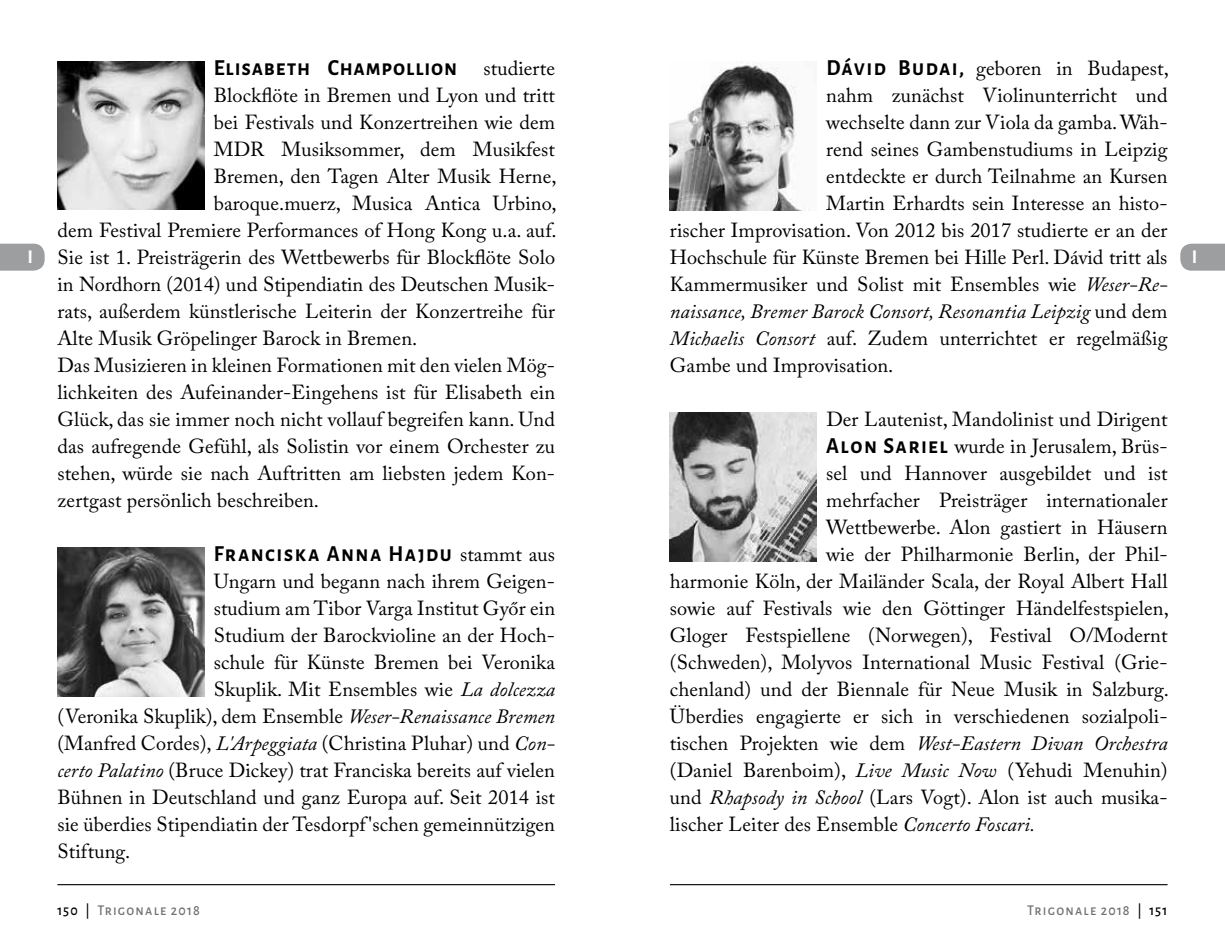
<style>
.page{position:relative;width:1225px;height:944px;background:#fff}
.page>*{position:absolute;margin:0;border:0;box-sizing:border-box;transform-origin:0 0}
.t1{font:700 22.5px "Alegreya Sans SC";letter-spacing:.05em;color:#000;scale:.96 1}
.t2{font:20.25px "Adobe Caslon Pro";letter-spacing:.005em;color:#000}
.t3{font:italic 20.25px "Adobe Caslon Pro";letter-spacing:.005em;color:#000}
.t4{font:700 19.12px "Alegreya Sans SC";color:#fff}
.t5{font:500 14.62px "Alegreya Sans SC";letter-spacing:.085em;color:#707172;scale:.96 1}
.s1{font-family:"Adobe Caslon Pro";font-weight:400;font-size:20.25px}
.s2{font-style:italic}
.s3{color:#000}
.s4{font-family:"Alegreya Sans SC";font-weight:700;font-size:22.5px}
.s5{font-style:normal}
</style>
<div class="page">
<hr style="left:670px;top:884px;width:497px;height:1px;background:#000">
<svg style="left:1180px;top:244px;width:45px;height:27px"></svg>
<svg style="left:0;top:244px;width:45px;height:27px"></svg>
<hr style="left:57px;top:884px;width:498px;height:1px;background:#000">
<img style="left:670px;top:62px;width:140px;height:148px">
<img style="left:670px;top:413px;width:146px;height:148px">
<img style="left:57px;top:62px;width:147px;height:148px">
<img style="left:57px;top:548px;width:147px;height:148px">
<p class="t4" style="left:27px;top:243px;width:7px">I</p>
<p class="t1" style="left:214px;top:51px;width:255px">Elisabeth Champollion</p>
<p class="t2" style="left:483px;top:56px;width:73px">studierte</p>
<p class="t2" style="left:214px;top:83px;width:343px">Blockflöte in Bremen und Lyon und tritt</p>
<p class="t2" style="left:214px;top:110px;width:343px">bei Festivals und Konzertreihen wie dem</p>
<p class="t2" style="left:214px;top:137px;width:343px">MDR Musiksommer, dem Musikfest</p>
<p class="t2" style="left:214px;top:164px;width:344px">Bremen, den Tagen Alter Musik Herne,</p>
<p class="t2" style="left:214px;top:191px;width:344px">baroque.muerz, Musica Antica Urbino,</p>
<p class="t2" style="left:57px;top:218px;width:500px">dem Festival Premiere Performances of Hong Kong u.a. auf.</p>
<p class="t2" style="left:57px;top:245px;width:499px">Sie ist 1. Preisträgerin des Wettbewerbs für Blockflöte Solo</p>
<p class="t2" style="left:57px;top:272px;width:499px">in Nordhorn (2014) und Stipendiatin des Deutschen Musik-</p>
<p class="t2" style="left:57px;top:299px;width:499px">rats, außerdem künstlerische Leiterin der Konzertreihe für</p>
<p class="t2" style="left:57px;top:326px;width:361px">Alte Musik Gröpelinger Barock in Bremen.</p>
<p class="t2" style="left:57px;top:353px;width:499px">Das Musizieren in kleinen Formationen mit den vielen Mög-</p>
<p class="t2" style="left:57px;top:380px;width:499px">lichkeiten des Aufeinander-Eingehens ist für Elisabeth ein</p>
<p class="t2" style="left:57px;top:407px;width:499px">Glück, das sie immer noch nicht vollauf begreifen kann. Und</p>
<p class="t2" style="left:57px;top:434px;width:499px">das aufregende Gefühl, als Solistin vor einem Orchester zu</p>
<p class="t2" style="left:57px;top:461px;width:499px">stehen, würde sie nach Auftritten am liebsten jedem Kon-</p>
<p class="t2" style="left:57px;top:488px;width:263px">zertgast persönlich beschreiben.</p>
<p class="t1" style="left:214px;top:537px;width:357px">Franciska Anna Hajdu <span class="s1">stammt aus</span></p>
<p class="t2" style="left:214px;top:569px;width:343px">Ungarn und begann nach ihrem Geigen-</p>
<p class="t2" style="left:214px;top:596px;width:343px">studium am Tibor Varga Institut Győr ein</p>
<p class="t2" style="left:214px;top:623px;width:343px">Studium der Barockvioline an der Hoch-</p>
<p class="t2" style="left:214px;top:650px;width:343px">schule für Künste Bremen bei Veronika</p>
<p class="t2" style="left:214px;top:677px;width:343px">Skuplik. Mit Ensembles wie <span class="s2">La dolcezza</span></p>
<p class="t2" style="left:57px;top:704px;width:499px">(Veronika Skuplik), dem Ensemble <span class="s2">Weser-Renaissance Bremen</span></p>
<p class="t2" style="left:57px;top:731px;width:499px">(Manfred Cordes), <span class="s2">L'Arpeggiata</span> (Christina Pluhar) und <span class="s2">Con-</span></p>
<p class="t2" style="left:57px;top:758px;width:499px"><span class="s2">certo Palatino</span> (Bruce Dickey) trat Franciska bereits auf vielen</p>
<p class="t2" style="left:57px;top:785px;width:499px">Bühnen in Deutschland und ganz Europa auf. Seit 2014 ist</p>
<p class="t2" style="left:57px;top:812px;width:499px">sie überdies Stipendiatin der Tesdorpf'schen gemeinnützigen</p>
<p class="t2" style="left:57px;top:839px;width:74px">Stiftung.</p>
<p class="t5" style="left:57px;top:900px;width:150px"><span class="s3">150 |</span> Trigonale 2018</p>
<p class="t2" style="left:826px;top:56px;width:344px"><span class="s4">Dávid Budai,</span> geboren in Budapest,</p>
<p class="t2" style="left:826px;top:83px;width:343px">nahm zunächst Violinunterricht und</p>
<p class="t2" style="left:826px;top:110px;width:343px">wechselte dann zur Viola da gamba. Wäh-</p>
<p class="t2" style="left:826px;top:137px;width:343px">rend seines Gambenstudiums in Leipzig</p>
<p class="t2" style="left:826px;top:164px;width:343px">entdeckte er durch Teilnahme an Kursen</p>
<p class="t2" style="left:826px;top:191px;width:343px">Martin Erhardts sein Interesse an histo-</p>
<p class="t2" style="left:670px;top:218px;width:499px">rischer Improvisation. Von 2012 bis 2017 studierte er an der</p>
<p class="t2" style="left:670px;top:245px;width:499px">Hochschule für Künste Bremen bei Hille Perl. Dávid tritt als</p>
<p class="t2" style="left:670px;top:272px;width:499px">Kammermusiker und Solist mit Ensembles wie <span class="s2">Weser-Re-</span></p>
<p class="t3" style="left:670px;top:299px;width:499px">naissance, Bremer Barock Consort, Resonantia Leipzig <span class="s5">und dem</span></p>
<p class="t2" style="left:670px;top:326px;width:499px"><span class="s2">Michaelis Consort</span> auf. Zudem unterrichtet er regelmäßig</p>
<p class="t2" style="left:670px;top:353px;width:225px">Gambe und Improvisation.</p>
<p class="t2" style="left:826px;top:407px;width:343px">Der Lautenist, Mandolinist und Dirigent</p>
<p class="t2" style="left:826px;top:434px;width:343px"><span class="s4">Alon Sariel</span> wurde in Jerusalem, Brüs-</p>
<p class="t2" style="left:826px;top:461px;width:343px">sel und Hannover ausgebildet und ist</p>
<p class="t2" style="left:826px;top:488px;width:343px">mehrfacher Preisträger internationaler</p>
<p class="t2" style="left:826px;top:515px;width:343px">Wettbewerbe. Alon gastiert in Häusern</p>
<p class="t2" style="left:826px;top:542px;width:343px">wie der Philharmonie Berlin, der Phil-</p>
<p class="t2" style="left:670px;top:569px;width:499px">harmonie Köln, der Mailänder Scala, der Royal Albert Hall</p>
<p class="t2" style="left:670px;top:596px;width:500px">sowie auf Festivals wie den Göttinger Händelfestspielen,</p>
<p class="t2" style="left:670px;top:623px;width:499px">Gloger Festspiellene (Norwegen), Festival O/Modernt</p>
<p class="t2" style="left:670px;top:650px;width:499px">(Schweden), Molyvos International Music Festival (Grie-</p>
<p class="t2" style="left:670px;top:677px;width:500px">chenland) und der Biennale für Neue Musik in Salzburg.</p>
<p class="t2" style="left:670px;top:704px;width:499px">Überdies engagierte er sich in verschiedenen sozialpoli-</p>
<p class="t3" style="left:670px;top:731px;width:499px"><span class="s5">tischen Projekten wie dem</span> West-Eastern Divan Orchestra</p>
<p class="t2" style="left:670px;top:758px;width:499px">(Daniel Barenboim), <span class="s2">Live Music Now</span> (Yehudi Menuhin)</p>
<p class="t2" style="left:670px;top:785px;width:499px">und <span class="s2">Rhapsody in School</span> (Lars Vogt). Alon ist auch musika-</p>
<p class="t2" style="left:670px;top:812px;width:367px">lischer Leiter des Ensemble <span class="s2">Concerto Foscari.</span></p>
<p class="t4" style="left:1191px;top:243px;width:7px">I</p>
<p class="t5" style="left:1027px;top:900px;width:148px">Trigonale 2018 <span class="s3">| 151</span></p>
</div>
